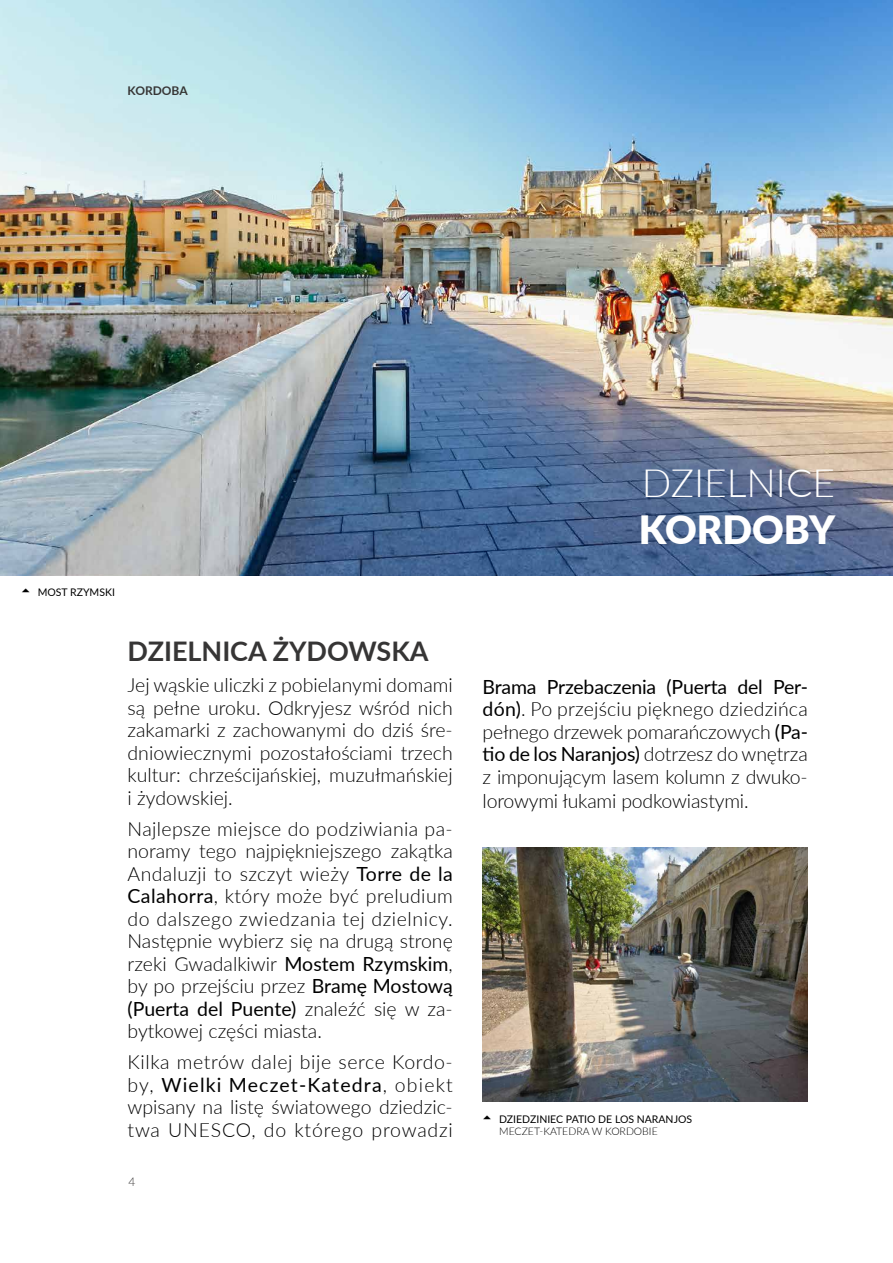
<style>
.page{position:relative;width:893px;height:1263px;background:#fff}
.page>*{position:absolute;margin:0;border:0;box-sizing:border-box;transform-origin:0 0}
.t1{font:300 39px "Lato";color:#fff}
.t2{font:900 39px "Lato";color:#fff}
.t3{font:700 27px "Lato";color:#363535}
.t4{font:300 19.5px/22.5px "Lato";color:#000;text-align:justify}
.t5{font:700 12px "Lato";color:#363535}
.t6{font:300 12px "Lato";color:#363535}
.t7{font:10.5px "Lato";color:#000}
.t8{font:300 10.5px "Lato";color:#000}
.s1{font-weight:400}
</style>
<div class="page">
<img style="left:0;top:0;width:893px;height:575px">
<img style="left:483px;top:847px;width:325px;height:254px">
<p class="t5" style="left:128px;top:82px;width:62px">KORDOBA</p>
<p class="t7" style="left:38px;top:585px;width:79px">MOST RZYMSKI</p>
<h2 class="t3" style="left:128px;top:631px;width:303px">DZIELNICA ŻYDOWSKA</h2>
<p class="t4" style="left:128px;top:673px;width:327px">Jej wąskie uliczki z pobielanymi domami są pełne uroku. Odkryjesz wśród nich zakamarki z zachowanymi do dziś śre&shy;dniowiecznymi pozostałościami trzech kultur: chrześcijańskiej, muzułmańskiej i żydowskiej.</p>
<p class="t4" style="left:128px;top:817px;width:327px">Najlepsze miejsce do podziwiania pa&shy;noramy tego najpiękniejszego zakątka Andaluzji to szczyt wieży <span class="s1">Torre de la Calahorra</span>, który może być preludium do dalszego zwiedzania tej dzielnicy.<br>Następnie wybierz się na drugą stronę rzeki Gwadalkiwir <span class="s1">Mostem Rzymskim</span>, by po przejściu przez <span class="s1">Bramę Mostową (Puerta del Puente)</span> znaleźć się w za&shy;bytkowej części miasta.</p>
<p class="t4" style="left:128px;top:1050px;width:327px">Kilka metrów dalej bije serce Kordo&shy;by, <span class="s1">Wielki Meczet-Katedra</span>, obiekt wpisany na listę światowego dziedzic&shy;twa UNESCO, do którego prowadzi</p>
<p class="t6" style="left:128px;top:1173px;width:8px">4</p>
<h1 class="t1" style="left:642px;top:456px;width:195px">DZIELNICE</h1>
<h1 class="t2" style="left:639px;top:500px;width:198px">KORDOBY</h1>
<p class="t4" style="left:483px;top:675px;width:327px"><span class="s1">Brama Przebaczenia (Puerta del Per&shy;dón)</span>. Po przejściu pięknego dziedzińca pełnego drzewek pomarańczowych <span class="s1">(Pa&shy;tio de los Naranjos)</span> dotrzesz do wnętrza z imponującym lasem kolumn z dwuko&shy;lorowymi łukami podkowiastymi.</p>
<p class="t7" style="left:499px;top:1111px;width:195px">DZIEDZINIEC PATIO DE LOS NARANJOS</p>
<p class="t8" style="left:499px;top:1124px;width:160px">MECZET-KATEDRA W KORDOBIE</p>
</div>
